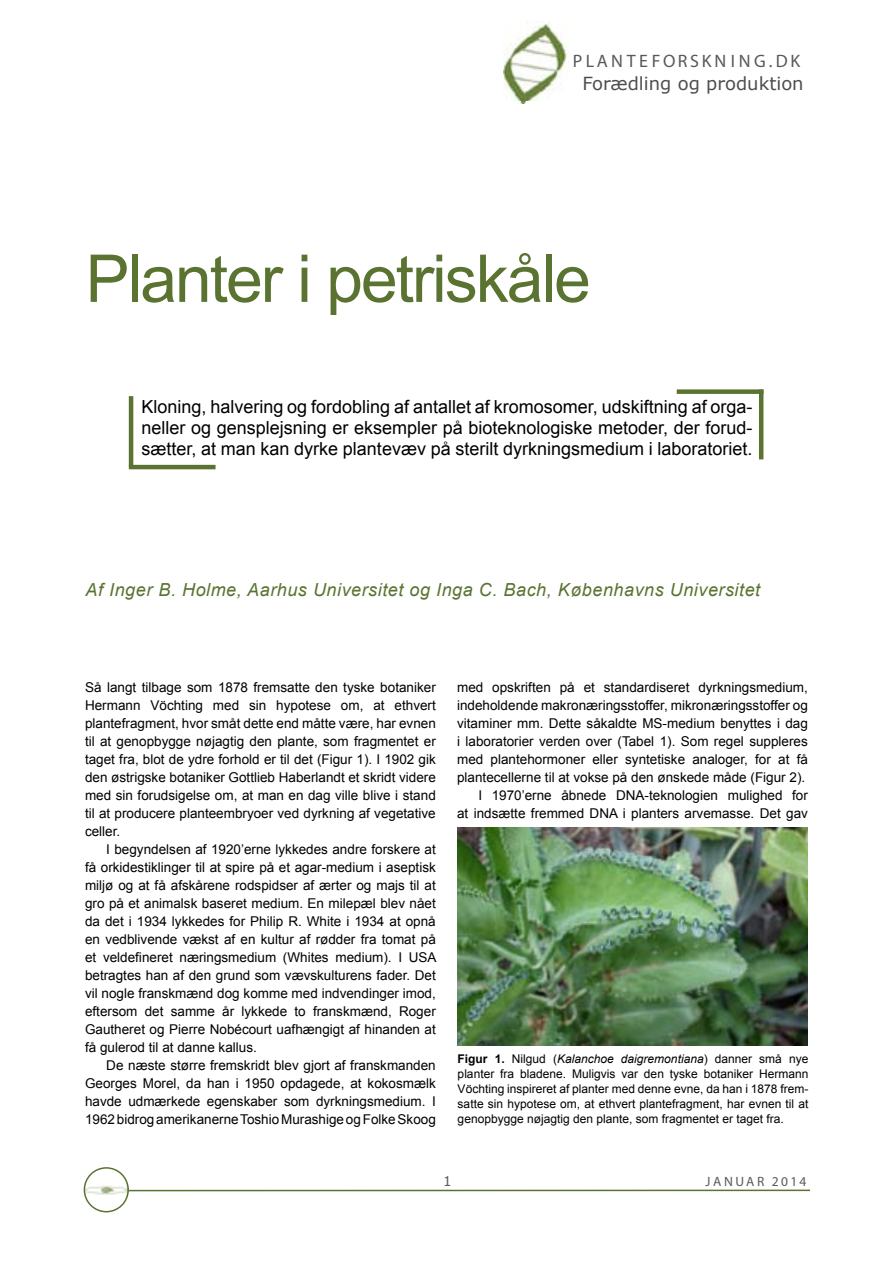
<style>
.page{position:relative;width:893px;height:1263px;background:#fff}
.page>*{position:absolute;margin:0;border:0;box-sizing:border-box;transform-origin:0 0}
.t1{font:66px "Arial";letter-spacing:-.03em;color:#5a7331}
.t2{font:18px/21px "Arial";color:#000;text-align:justify}
.t3{font:italic 18px "Arial";letter-spacing:.03em;color:#5a7331}
.t4{font:18px "Verdana";color:#4d4d4f}
.t5{font:18px "Myriad Pro";letter-spacing:.17em;color:#58595b}
.t6{font:13.5px/18px "Arial";color:#000;text-align:justify}
.t7{font:13.5px "Myriad Pro";letter-spacing:.17em;color:#58595b}
.t8{font:13.5px "Verdana";color:#58595b}
.t9{font:12px/15px "Arial";color:#000;text-align:justify}
.s1{font-weight:700}
.s2{font-style:italic}
</style>
<div class="page">
<img style="left:504px;top:21px;width:65px;height:83px">
<img style="left:84px;top:1168px;width:44px;height:44px;border-radius:22px">
<div style="left:84px;top:1167px;width:45px;height:45px;border:2px solid #5a7331;border-radius:50%"></div>
<hr style="left:128px;top:1189px;width:682px;height:2px;background:#5a7331">
<hr style="left:129px;top:396px;width:4px;height:70px;background:#5a7331">
<hr style="left:129px;top:465px;width:87px;height:4px;background:#5a7331">
<hr style="left:759px;top:389px;width:4px;height:70px;background:#5a7331">
<div style="left:677px;top:389px;width:86px;height:5px;background:#5a7331"></div>
<img style="left:458px;top:828px;width:350px;height:218px">
<h2 class="t5" style="left:573px;top:50px;width:229px">PLANTEFORSKNING.DK</h2>
<h2 class="t4" style="left:582px;top:71px;width:223px">Forædling og produktion</h2>
<h1 class="t1" style="left:86px;top:235px;width:507px">Planter i petriskåle</h1>
<p class="t2" style="left:141px;top:397px;width:613px">Kloning, halvering og fordobling af antallet af kromosomer, udskiftning af orga&shy;neller og gensplejsning er eksempler på bioteknologiske metoder, der forud&shy;sætter, at man kan dyrke plantevæv på sterilt dyrkningsmedium i laboratoriet.</p>
<h2 class="t3" style="left:86px;top:578px;width:676px">Af Inger B. Holme, Aarhus Universitet og Inga C. Bach, Københavns Universitet</h2>
<p class="t6" style="left:85px;top:679px;width:352px">Så langt tilbage som 1878 fremsatte den tyske botaniker Hermann Vöchting med sin hypotese om, at ethvert plantefragment, hvor småt dette end måtte være, har evnen til at genopbygge nøjagtig den plante, som fragmentet er taget fra, blot de ydre forhold er til det (Figur 1). I 1902 gik den østrigske botaniker Gottlieb Haberlandt et skridt videre med sin forudsigelse om, at man en dag ville blive i stand til at producere planteembryoer ved dyrkning af vegetative celler.</p>
<p class="t6" style="left:85px;top:841px;width:353px;text-indent:21px">I begyndelsen af 1920’erne lykkedes andre forskere at få orkidestiklinger til at spire på et agar-medium i aseptisk miljø og at få afskårene rodspidser af ærter og majs til at gro på et animalsk baseret medium. En milepæl blev nået da det i 1934 lykkedes for Philip R. White i 1934 at opnå en vedblivende vækst af en kultur af rødder fra tomat på et veldefineret næringsmedium (Whites medium). I USA betragtes han af den grund som vævskulturens fader. Det vil nogle franskmænd dog komme med indvendinger imod, eftersom det samme år lykkede to franskmænd, Roger Gautheret og Pierre Nobécourt uafhængigt af hinanden at få gulerod til at danne kallus.</p>
<p class="t6" style="left:85px;top:1057px;width:352px;text-indent:21px">De næste større fremskridt blev gjort af franskmanden Georges Morel, da han i 1950 opdagede, at kokosmælk havde udmærkede egenskaber som dyrkningsmedium. I 1962 bidrog amerikanerne Toshio Murashige og Folke Skoog</p>
<p class="t6" style="left:457px;top:679px;width:352px;text-align:right">med opskriften på et standardiseret dyrkningsmedium, indeholdende makronæringsstoffer, mikronæringsstoffer og vitaminer mm. Dette såkaldte MS-medium benyttes i dag i laboratorier verden over (Tabel 1). Som regel suppleres med plantehormoner eller syntetiske analoger, for at få plantecellerne til at vokse på den ønskede måde (Figur 2).<br>I 1970’erne åbnede DNA-teknologien mulighed for<br>at indsætte fremmed DNA i planters arvemasse. Det gav</p>
<p class="t9" style="left:458px;top:1052px;width:352px"><span class="s1">Figur 1.</span> Nilgud (<span class="s2">Kalanchoe daigremontiana</span>) danner små nye planter fra bladene. Muligvis var den tyske botaniker Hermann Vöchting inspireret af planter med denne evne, da han i 1878 frem&shy;satte sin hypotese om, at ethvert plantefragment, har evnen til at genopbygge nøjagtig den plante, som fragmentet er taget fra.</p>
<p class="t8" style="left:443px;top:1172px;width:10px">1</p>
<p class="t7" style="left:706px;top:1173px;width:102px">JANUAR 2014</p>
</div>
